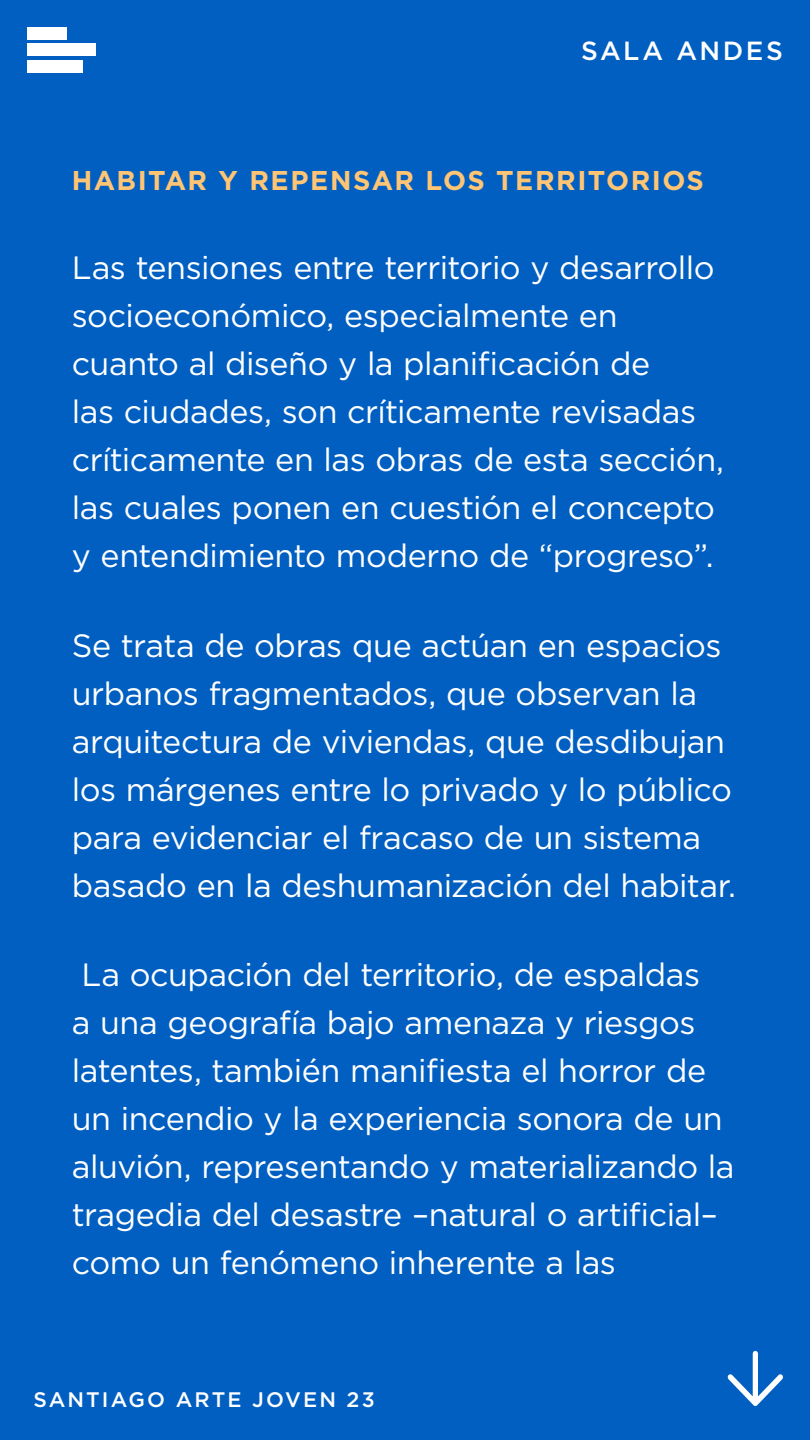
<style>
.page{position:relative;width:810px;height:1440px;background:#005fc1}
.page>*{position:absolute;margin:0;border:0;box-sizing:border-box;transform-origin:0 0}
.t1{font:32.25px/48px "Gotham";letter-spacing:-.015em;color:#fff}
.t2{font:700 27.15px "Gotham";letter-spacing:.05em;color:#ffc575}
.t3{font:500 26.25px "Gotham";letter-spacing:.095em;color:#fff}
.t4{font:500 21px "Gotham";letter-spacing:.1em;color:#fff}
</style>
<div class="page">
<div style="left:27px;top:27px;width:39px;height:12px;background:#fff"></div>
<div style="left:27px;top:44px;width:68px;height:12px;background:#fff"></div>
<div style="left:27px;top:60px;width:55px;height:13px;background:#fff"></div>
<svg style="left:727px;top:1351px;width:56px;height:55px"></svg>
<p class="t3" style="left:581px;top:33px;width:203px">SALA ANDES</p>
<p class="t2" style="left:72px;top:162px;width:634px">HABITAR Y REPENSAR LOS TERRITORIOS</p>
<p class="t1" style="left:72px;top:243px;width:654px">Las tensiones entre territorio y desarrollo socioeconómico, especialmente en cuanto al diseño y la planificación de<br>las ciudades, son críticamente revisadas críticamente en las obras de esta sección, las cuales ponen en cuestión el concepto y entendimiento moderno de “progreso”.</p>
<p class="t1" style="left:72px;top:621px;width:666px">Se trata de obras que actúan en espacios urbanos fragmentados, que observan la arquitectura de viviendas, que desdibujan los márgenes entre lo privado y lo público para evidenciar el fracaso de un sistema basado en la deshumanización del habitar.</p>
<p class="t1" style="left:72px;top:950px;width:664px;text-indent:10px">La ocupación del territorio, de espaldas<br>a una geografía bajo amenaza y riesgos latentes, también manifiesta el horror de un incendio y la experiencia sonora de un aluvión, representando y materializando la tragedia del desastre –natural o artificial– como un fenómeno inherente a las</p>
<p class="t4" style="left:33px;top:1386px;width:343px">SANTIAGO ARTE JOVEN 23</p>
</div>
